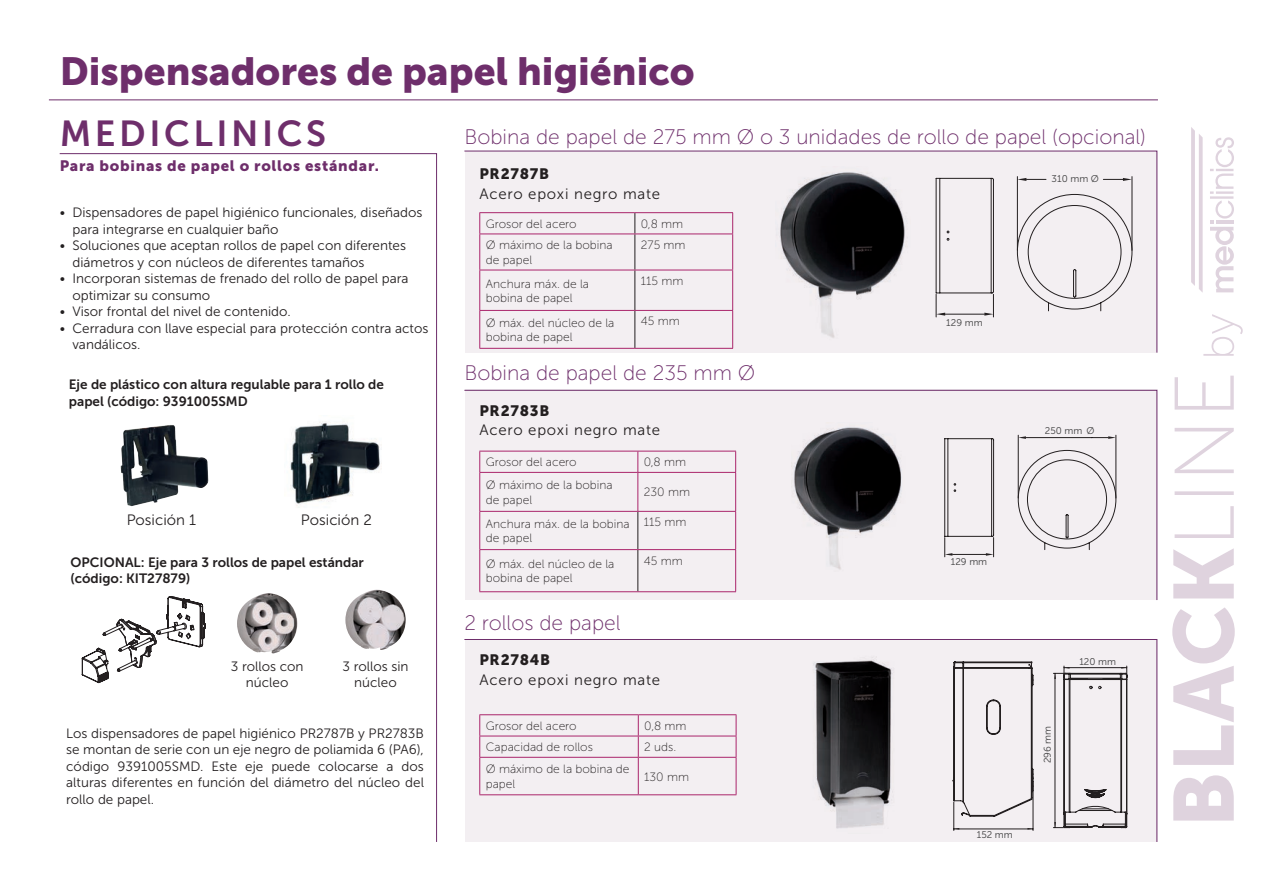
<style>
.page{position:relative;width:1263px;height:893px;background:#fff}
.page>*{position:absolute;margin:0;border:0;box-sizing:border-box;transform-origin:0 0}
.t1{font:39px "Museo Sans 900";color:#6e2e6b}
.t2{font:36px "Museo Sans 700";letter-spacing:.1em;color:#6e2e6b}
.t3{font:21px "Museo Sans 100";color:#6e2e6b}
.t4{font:15px "Museo Sans 300";letter-spacing:.05em;color:#231f20}
.t5{font:15px "Museo Sans 900";letter-spacing:.05em;color:#6e2e6b}
.t6{font:15px "Museo Sans 900";letter-spacing:.05em;color:#231f20}
.t7{font:15px "Museo Sans 300";color:#231f20}
.t8{font:13.5px/16.5px "Museo Sans 300";color:#231f20}
.t9{font:13.5px/16.5px "Museo Sans 700";color:#231f20}
.t10{font:12px/14.4px "Museo Sans 100";color:#231f20}
.t11{font:9.75px "Museo Sans 300";color:#3e3e3f}
</style>
<div class="page">
<div style="left:464px;top:150px;width:693px;height:203px;background:#f3eff2"></div>
<svg style="left:59px;top:153px;width:378px;height:689px"></svg>
<div style="left:464px;top:390px;width:693px;height:210px;background:#f3eff2"></div>
<div style="left:464px;top:639px;width:693px;height:203px;background:#f3eff2"></div>
<img style="left:792px;top:422px;width:114px;height:149px">
<img style="left:775px;top:167px;width:136px;height:173px">
<img style="left:801px;top:651px;width:104px;height:183px">
<hr style="left:1033px;top:777px;width:1px;height:53px;background:#231f20">
<svg style="left:953px;top:662px;width:80px;height:168px"></svg>
<img style="left:237px;top:593px;width:60px;height:60px">
<svg style="left:1172px;top:376px;width:63px;height:445px"></svg>
<svg style="left:1191px;top:127px;width:11px;height:165px"></svg>
<svg style="left:1210px;top:137px;width:24px;height:155px"></svg>
<svg style="left:1203px;top:314px;width:40px;height:42px"></svg>
<svg style="left:634px;top:213px;width:1px;height:21px"></svg>
<hr style="left:634px;top:234px;width:1px;height:36px;background:#231f20">
<hr style="left:634px;top:270px;width:1px;height:40px;background:#231f20">
<hr style="left:634px;top:311px;width:1px;height:37px;background:#231f20">
<hr style="left:479px;top:212px;width:156px;height:1px;background:#aa256b">
<svg style="left:479px;top:213px;width:1px;height:21px"></svg>
<hr style="left:635px;top:212px;width:98px;height:1px;background:#aa256b">
<svg style="left:732px;top:213px;width:1px;height:21px"></svg>
<hr style="left:479px;top:234px;width:156px;height:1px;background:#aa256b">
<hr style="left:479px;top:234px;width:1px;height:36px;background:#aa256b">
<hr style="left:635px;top:234px;width:98px;height:1px;background:#aa256b">
<hr style="left:732px;top:234px;width:1px;height:36px;background:#aa256b">
<hr style="left:479px;top:270px;width:156px;height:1px;background:#aa256b">
<hr style="left:479px;top:270px;width:1px;height:40px;background:#aa256b">
<hr style="left:635px;top:270px;width:98px;height:1px;background:#aa256b">
<hr style="left:732px;top:270px;width:1px;height:40px;background:#aa256b">
<hr style="left:479px;top:310px;width:156px;height:1px;background:#aa256b">
<hr style="left:479px;top:311px;width:1px;height:37px;background:#aa256b">
<hr style="left:635px;top:310px;width:98px;height:1px;background:#aa256b">
<hr style="left:732px;top:311px;width:1px;height:37px;background:#aa256b">
<hr style="left:479px;top:348px;width:156px;height:1px;background:#aa256b">
<hr style="left:635px;top:348px;width:98px;height:1px;background:#aa256b">
<hr style="left:479px;top:714px;width:159px;height:1px;background:#aa256b">
<hr style="left:638px;top:714px;width:98px;height:1px;background:#aa256b">
<hr style="left:479px;top:736px;width:159px;height:1px;background:#aa256b">
<svg style="left:479px;top:715px;width:1px;height:42px"></svg>
<hr style="left:638px;top:736px;width:98px;height:1px;background:#aa256b">
<svg style="left:638px;top:715px;width:1px;height:42px"></svg>
<svg style="left:736px;top:715px;width:1px;height:42px"></svg>
<hr style="left:479px;top:757px;width:159px;height:1px;background:#aa256b">
<hr style="left:479px;top:758px;width:1px;height:36px;background:#aa256b">
<hr style="left:638px;top:757px;width:98px;height:1px;background:#aa256b">
<hr style="left:638px;top:758px;width:1px;height:36px;background:#aa256b">
<hr style="left:736px;top:758px;width:1px;height:36px;background:#aa256b">
<hr style="left:479px;top:794px;width:159px;height:1px;background:#aa256b">
<hr style="left:638px;top:794px;width:98px;height:1px;background:#aa256b">
<hr style="left:637px;top:512px;width:1px;height:37px;background:#231f20">
<hr style="left:637px;top:550px;width:1px;height:41px;background:#231f20">
<hr style="left:638px;top:511px;width:98px;height:1px;background:#aa256b">
<hr style="left:735px;top:512px;width:1px;height:37px;background:#aa256b">
<hr style="left:638px;top:549px;width:98px;height:1px;background:#aa256b">
<hr style="left:735px;top:550px;width:1px;height:41px;background:#aa256b">
<hr style="left:638px;top:591px;width:98px;height:1px;background:#aa256b">
<hr style="left:479px;top:451px;width:159px;height:1px;background:#aa256b">
<svg style="left:479px;top:451px;width:1px;height:21px"></svg>
<hr style="left:638px;top:451px;width:98px;height:1px;background:#aa256b">
<svg style="left:637px;top:451px;width:1px;height:21px"></svg>
<svg style="left:735px;top:451px;width:1px;height:21px"></svg>
<hr style="left:479px;top:472px;width:159px;height:1px;background:#aa256b">
<hr style="left:479px;top:473px;width:1px;height:38px;background:#aa256b">
<hr style="left:638px;top:472px;width:98px;height:1px;background:#aa256b">
<hr style="left:637px;top:473px;width:1px;height:38px;background:#aa256b">
<hr style="left:735px;top:473px;width:1px;height:38px;background:#aa256b">
<hr style="left:479px;top:511px;width:159px;height:1px;background:#aa256b">
<hr style="left:479px;top:512px;width:1px;height:37px;background:#aa256b">
<hr style="left:479px;top:549px;width:159px;height:1px;background:#aa256b">
<hr style="left:479px;top:550px;width:1px;height:41px;background:#aa256b">
<hr style="left:479px;top:591px;width:159px;height:1px;background:#aa256b">
<img style="left:121px;top:425px;width:49px;height:57px">
<svg style="left:1053px;top:666px;width:74px;height:162px"></svg>
<img style="left:285px;top:416px;width:97px;height:93px">
<img style="left:345px;top:590px;width:61px;height:60px">
<svg style="left:82px;top:596px;width:123px;height:87px"></svg>
<svg style="left:936px;top:178px;width:58px;height:139px"></svg>
<hr style="left:1017px;top:177px;width:1px;height:73px;background:#231f20">
<hr style="left:1132px;top:177px;width:1px;height:73px;background:#231f20">
<svg style="left:1017px;top:178px;width:115px;height:133px"></svg>
<svg style="left:944px;top:438px;width:50px;height:119px"></svg>
<hr style="left:1018px;top:435px;width:1px;height:63px;background:#231f20">
<hr style="left:1116px;top:435px;width:1px;height:63px;background:#231f20">
<svg style="left:1018px;top:436px;width:98px;height:114px"></svg>
<div style="left:1027px;top:460px;width:80px;height:79px;border:1px solid #231f20;border-radius:50%"></div>
<hr style="left:49px;top:99px;width:1109px;height:1px;background:#6e2e6b">
<p class="t1" style="left:60px;top:49px;width:637px">Dispensadores de papel higiénico</p>
<p class="t2" style="left:60px;top:113px;width:268px">MEDICLINICS</p>
<p class="t5" style="left:60px;top:158px;width:321px">Para bobinas de papel o rollos estándar.</p>
<p class="t8" style="left:72px;top:204px;width:352px;text-indent:-13px">• Dispensadores de papel higiénico funcionales, diseñados para integrarse en cualquier baño</p>
<p class="t8" style="left:72px;top:237px;width:335px;text-indent:-13px">• Soluciones que aceptan rollos de papel con diferentes diámetros y con núcleos de diferentes tamaños</p>
<p class="t8" style="left:72px;top:270px;width:338px;text-indent:-13px">• Incorporan sistemas de frenado del rollo de papel para optimizar su consumo</p>
<p class="t8" style="left:60px;top:303px;width:233px">• Visor frontal del nivel de contenido.</p>
<p class="t8" style="left:72px;top:320px;width:358px;text-indent:-13px">• Cerradura con llave especial para protección contra actos vandálicos.</p>
<p class="t9" style="left:69px;top:376px;width:317px">Eje de plástico con altura regulable para 1 rollo de papel (código: 9391005SMD</p>
<p class="t7" style="left:127px;top:512px;width:71px">Posición 1</p>
<p class="t7" style="left:301px;top:512px;width:72px">Posición 2</p>
<p class="t9" style="left:71px;top:554px;width:295px">OPCIONAL: Eje para 3 rollos de papel estándar (código: KIT27879)</p>
<p class="t8" style="left:231px;top:658px;width:74px;text-align:center">3 rollos con núcleo</p>
<p class="t8" style="left:342px;top:658px;width:68px;text-align:center">3 rollos sin núcleo</p>
<p class="t8" style="left:66px;top:725px;width:359px;text-align:justify">Los dispensadores de papel higiénico PR2787B y PR2783B se montan de serie con un eje negro de poliamida 6 (PA6), código 9391005SMD. Este eje puede colocarse a dos alturas diferentes en función del diámetro del núcleo del rollo de papel.</p>
<p class="t3" style="left:464px;top:125px;width:683px">Bobina de papel de 275 mm Ø o 3 unidades de rollo de papel (opcional)</p>
<p class="t6" style="left:479px;top:165px;width:71px">PR2787B</p>
<p class="t4" style="left:479px;top:185px;width:182px">Acero epoxi negro mate</p>
<p class="t11" style="left:1052px;top:174px;width:49px">310 mm Ø</p>
<p class="t10" style="left:486px;top:217px;width:92px">Grosor del acero</p>
<p class="t10" style="left:641px;top:216px;width:44px">0,8 mm</p>
<p class="t10" style="left:486px;top:238px;width:128px">Ø máximo de la bobina de papel</p>
<p class="t10" style="left:641px;top:238px;width:46px">275 mm</p>
<p class="t10" style="left:486px;top:276px;width:105px">Anchura máx. de la bobina de papel</p>
<p class="t10" style="left:641px;top:274px;width:44px">115 mm</p>
<p class="t10" style="left:486px;top:315px;width:130px">Ø máx. del núcleo de la bobina de papel</p>
<p class="t10" style="left:641px;top:314px;width:41px">45 mm</p>
<p class="t3" style="left:464px;top:362px;width:292px">Bobina de papel de 235 mm Ø</p>
<p class="t6" style="left:479px;top:402px;width:71px">PR2783B</p>
<p class="t4" style="left:479px;top:422px;width:182px">Acero epoxi negro mate</p>
<p class="t10" style="left:486px;top:455px;width:92px">Grosor del acero</p>
<p class="t10" style="left:644px;top:455px;width:44px">0,8 mm</p>
<p class="t10" style="left:486px;top:478px;width:128px">Ø máximo de la bobina de papel</p>
<p class="t10" style="left:644px;top:485px;width:48px">230 mm</p>
<p class="t10" style="left:486px;top:517px;width:145px">Anchura máx. de la bobina de papel</p>
<p class="t10" style="left:644px;top:515px;width:44px">115 mm</p>
<p class="t10" style="left:486px;top:557px;width:130px">Ø máx. del núcleo de la bobina de papel</p>
<p class="t10" style="left:644px;top:553px;width:41px">45 mm</p>
<p class="t3" style="left:464px;top:611px;width:158px">2 rollos de papel</p>
<p class="t6" style="left:479px;top:651px;width:72px">PR2784B</p>
<p class="t4" style="left:479px;top:671px;width:182px">Acero epoxi negro mate</p>
<p class="t10" style="left:486px;top:719px;width:92px">Grosor del acero</p>
<p class="t10" style="left:644px;top:719px;width:44px">0,8 mm</p>
<p class="t10" style="left:486px;top:740px;width:109px">Capacidad de rollos</p>
<p class="t10" style="left:644px;top:740px;width:34px">2 uds.</p>
<p class="t10" style="left:486px;top:762px;width:145px">Ø máximo de la bobina de papel</p>
<p class="t10" style="left:644px;top:769px;width:46px">130 mm</p>
<p class="t11" style="left:946px;top:317px;width:38px">129 mm</p>
<p class="t11" style="left:1045px;top:425px;width:51px">250 mm Ø</p>
<p class="t11" style="left:951px;top:557px;width:38px">129 mm</p>
<p class="t11" style="left:977px;top:829px;width:37px">152 mm</p>
<p class="t11" style="left:1042px;top:763px;width:39px;rotate:-90deg">296 mm</p>
<p class="t11" style="left:1079px;top:656px;width:38px">120 mm</p>
</div>
